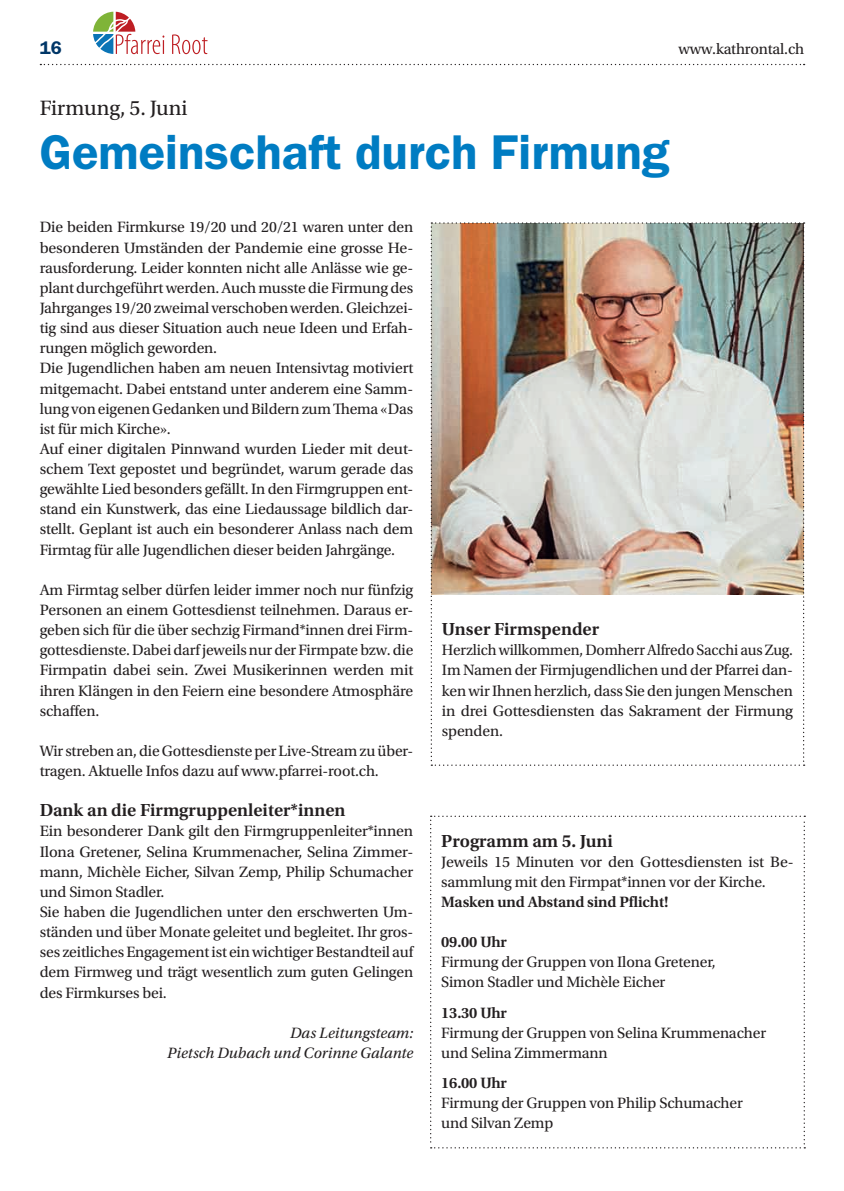
<style>
.page{position:relative;width:844px;height:1191px;background:#fff}
.page>*{position:absolute;margin:0;border:0;box-sizing:border-box;transform-origin:0 0}
.t1{font:600 49px "ITC Franklin Gothic Std";color:#007cc2}
.t2{font:21.88px "Utopia Std";color:#231f20}
.t3{font:600 18.38px "Utopia Std";color:#231f20}
.t4{font:600 18.38px "ITC Franklin Gothic Std";color:#003667}
.t5{font:15.75px/20.1px "Utopia Std";letter-spacing:-.01em;color:#231f20}
.t6{font:600 15.75px "Utopia Std";letter-spacing:-.01em;color:#231f20}
.t7{font:italic 15.75px/20.1px "Utopia Std";letter-spacing:.005em;color:#231f20;text-align:right}
</style>
<div class="page">
<svg style="left:93px;top:12px;width:71px;height:42px"></svg>
<svg style="left:172px;top:34px;width:35px;height:20px"></svg>
<svg style="left:40px;top:64px;width:764px;height:1px"></svg>
<img style="left:430px;top:222px;width:374px;height:544px">
<svg style="left:430px;top:815px;width:375px;height:333px"></svg>
<p class="t4" style="left:40px;top:37px;width:24px">16</p>
<p class="t5" style="left:678px;top:39px;width:127px">www.kathrontal.ch</p>
<h2 class="t2" style="left:40px;top:96px;width:149px">Firmung, 5. Juni</h2>
<h1 class="t1" style="left:40px;top:123px;width:631px">Gemeinschaft durch Firmung</h1>
<p class="t5" style="left:40px;top:217px;width:375px">Die beiden Firmkurse 19/20 und 20/21 waren unter den besonderen Umständen der Pandemie eine grosse He&shy;rausforderung. Leider konnten nicht alle Anlässe wie ge&shy;plant durchgeführt werden. Auch musste die Firmung des Jahrganges 19/20 zweimal verschoben werden. Gleichzei&shy;tig sind aus dieser Situation auch neue Ideen und Erfah&shy;rungen möglich geworden.<br>Die Jugendlichen haben am neuen Intensivtag motiviert mitgemacht. Dabei entstand unter anderem eine Samm&shy;lung von eigenen Gedanken und Bildern zum Thema «Das ist für mich Kirche».<br>Auf einer digitalen Pinnwand wurden Lieder mit deut&shy;schem Text gepostet und begründet, warum gerade das gewählte Lied besonders gefällt. In den Firmgruppen ent&shy;stand ein Kunstwerk, das eine Liedaussage bildlich dar&shy;stellt. Geplant ist auch ein besonderer Anlass nach dem Firmtag für alle Jugendlichen dieser beiden Jahrgänge.</p>
<p class="t5" style="left:40px;top:580px;width:375px;text-align:justify">Am Firmtag selber dürfen leider immer noch nur fünfzig Personen an einem Gottesdienst teilnehmen. Daraus er&shy;geben sich für die über sechzig Firmand*innen drei Firm&shy;gottesdienste. Dabei darf jeweils nur der Firmpate bzw. die Firmpatin dabei sein. Zwei Musikerinnen werden mit ihren Klängen in den Feiern eine besondere Atmosphäre schaffen.</p>
<p class="t5" style="left:40px;top:741px;width:375px">Wir streben an, die Gottesdienste per Live-Stream zu über&shy;tragen. Aktuelle Infos dazu auf www.pfarrei-root.ch.</p>
<p class="t3" style="left:40px;top:800px;width:307px">Dank an die Firmgruppenleiter*innen</p>
<p class="t5" style="left:40px;top:821px;width:375px">Ein besonderer Dank gilt den Firmgruppenleiter*innen Ilona Gretener, Selina Krummenacher, Selina Zimmer&shy;mann, Michèle Eicher, Silvan Zemp, Philip Schumacher und Simon Stadler.<br>Sie haben die Jugendlichen unter den erschwerten Um&shy;ständen und über Monate geleitet und begleitet. Ihr gros&shy;ses zeitliches Engagement ist ein wichtiger Bestandteil auf dem Firmweg und trägt wesentlich zum guten Gelingen des Firmkurses bei.</p>
<p class="t7" style="left:167px;top:1022px;width:248px">Das Leitungsteam:<br>Pietsch Dubach und Corinne Galante</p>
<p class="t3" style="left:442px;top:619px;width:159px">Unser Firmspender</p>
<p class="t5" style="left:442px;top:640px;width:352px;text-align:justify">Herzlich willkommen, Domherr Alfredo Sacchi aus Zug.<br>Im Namen der Firmjugendlichen und der Pfarrei dan&shy;ken wir Ihnen herzlich, dass Sie den jungen Menschen in drei Gottesdiensten das Sakrament der Firmung spenden.</p>
<p class="t3" style="left:441px;top:830px;width:173px">Programm am 5. Juni</p>
<p class="t5" style="left:441px;top:851px;width:354px">Jeweils 15 Minuten vor den Gottesdiensten ist Be&shy;sammlung mit den Firmpat*innen vor der Kirche.</p>
<p class="t6" style="left:441px;top:893px;width:229px">Masken und Abstand sind Pflicht!</p>
<p class="t6" style="left:441px;top:933px;width:67px">09.00 Uhr</p>
<p class="t5" style="left:441px;top:952px;width:276px">Firmung der Gruppen von Ilona Gretener,<br>Simon Stadler und Michèle Eicher</p>
<p class="t6" style="left:441px;top:1003px;width:67px">13.30 Uhr</p>
<p class="t5" style="left:441px;top:1023px;width:326px">Firmung der Gruppen von Selina Krummenacher und Selina Zimmermann</p>
<p class="t6" style="left:441px;top:1074px;width:67px">16.00 Uhr</p>
<p class="t5" style="left:441px;top:1093px;width:303px">Firmung der Gruppen von Philip Schumacher und Silvan Zemp</p>
</div>
